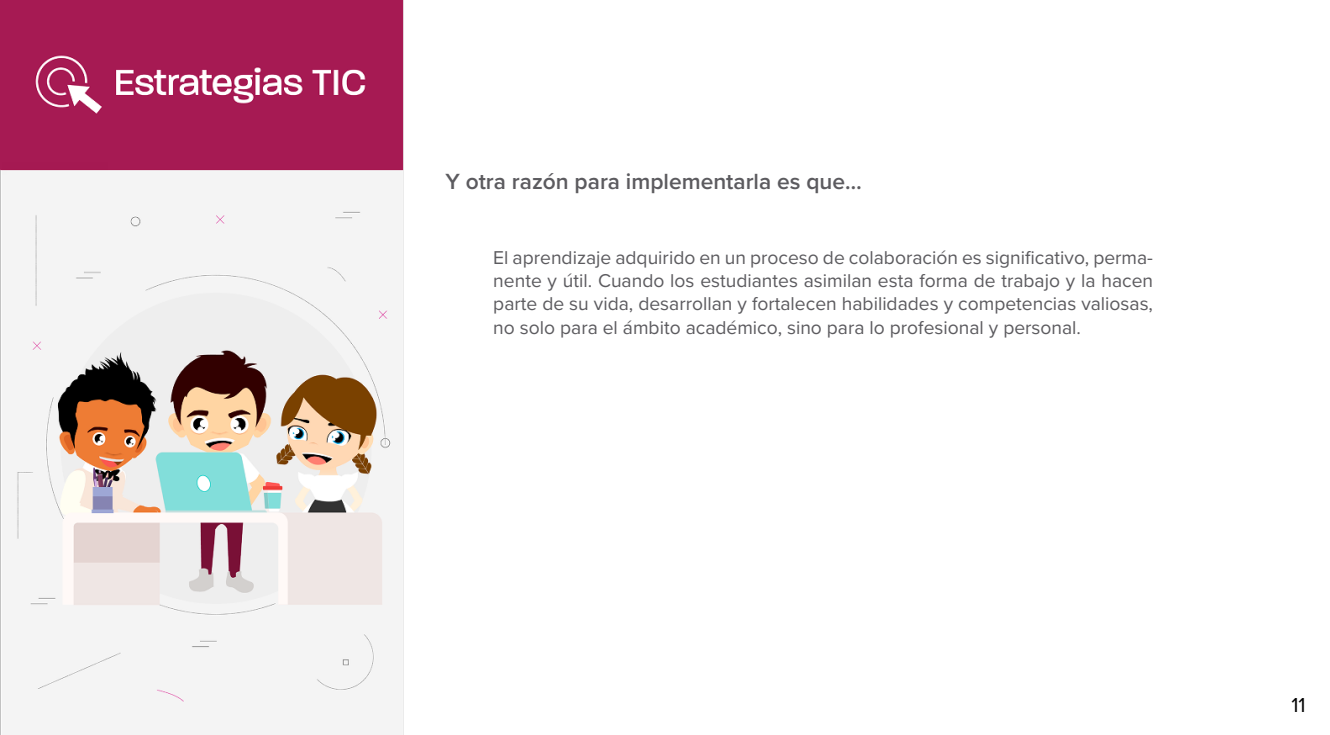
<style>
.page{position:relative;width:1330px;height:735px;background:#fff}
.page>*{position:absolute;margin:0;border:0;box-sizing:border-box;transform-origin:0 0}
.t1{font:600 22.75px "Proxima Nova";color:#5c5b5f}
.t2{font:21px "Proxima Nova";color:#000}
.t3{font:19.25px/23.1px "Proxima Nova";color:#5c5b5f;text-align:justify}
</style>
<div class="page">
<img style="left:0;top:0;width:404px;height:735px">
<p class="t1" style="left:445px;top:164px;width:418px">Y otra razón para implementarla es que…</p>
<p class="t3" style="left:493px;top:245px;width:661px">El aprendizaje adquirido en un proceso de colaboración es significativo, perma&shy;nente y útil. Cuando los estudiantes asimilan esta forma de trabajo y la hacen parte de su vida, desarrollan y fortalecen habilidades y competencias valiosas, no solo para el ámbito académico, sino para lo profesional y personal.</p>
<p class="t2" style="left:1291px;top:689px;width:16px">11</p>
</div>
